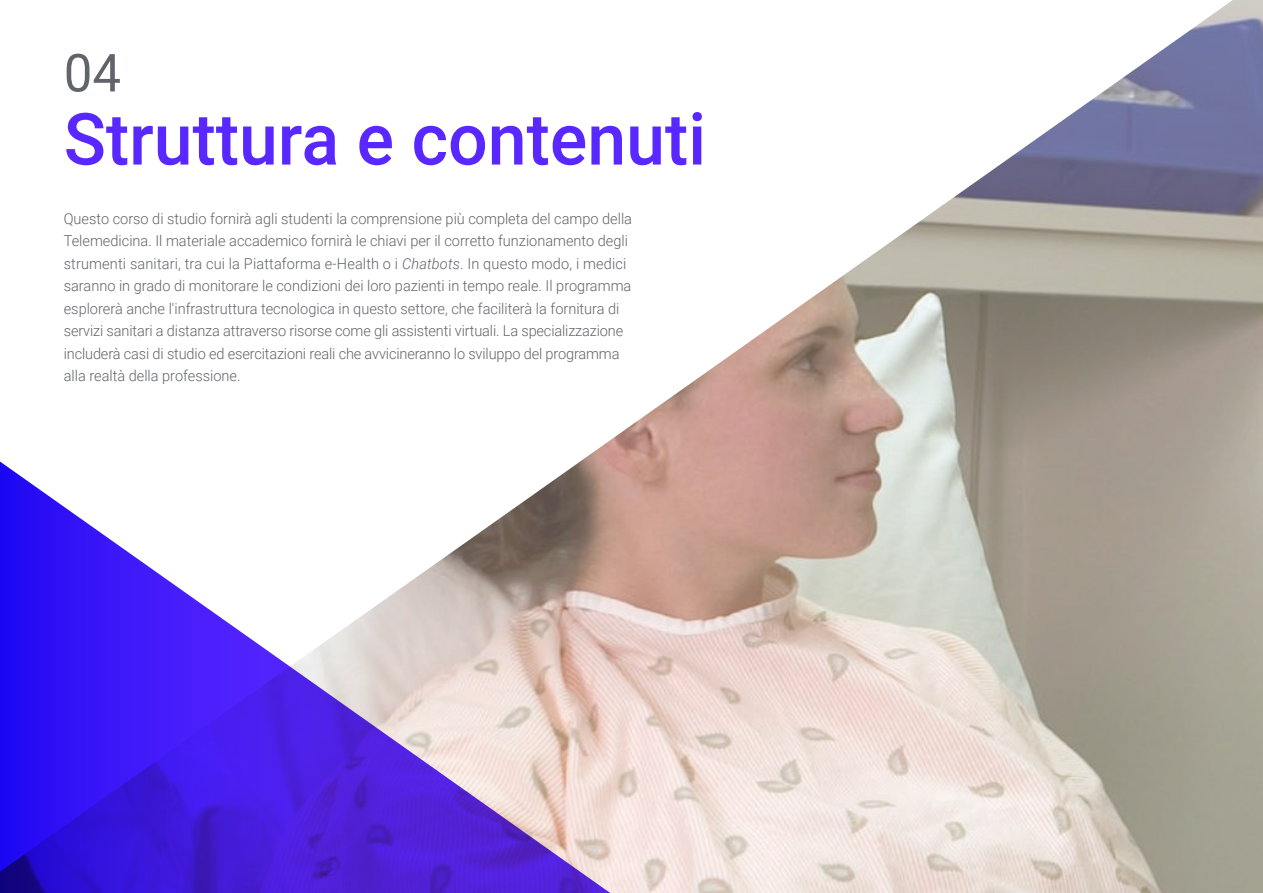
<style>
.page{position:relative;width:1263px;height:893px;background:#fff}
.page>*{position:absolute;margin:0;border:0;box-sizing:border-box;transform-origin:0 0}
.t1{font:500 72px "Roboto";color:#5927ff}
.t2{font:52.5px "Roboto";color:#61646a}
.t3{font:300 15px/22.5px "Roboto";color:#61646a}
.s1{font-style:italic}
</style>
<div class="page">
<img style="left:602px;top:0;width:661px;height:893px">
<svg style="left:0;top:446px;width:640px;height:447px"></svg>
<h2 class="t2" style="left:64px;top:36px;width:59px">04</h2>
<h1 class="t1" style="left:64px;top:89px;width:644px">Struttura e contenuti</h1>
<p class="t3" style="left:64px;top:207px;width:570px">Questo corso di studio fornirà agli studenti la comprensione più completa del campo della Telemedicina. Il materiale accademico fornirà le chiavi per il corretto funzionamento degli strumenti sanitari, tra cui la Piattaforma e-Health o i <span class="s1">Chatbots</span>. In questo modo, i medici saranno in grado di monitorare le condizioni dei loro pazienti in tempo reale. Il programma esplorerà anche l'infrastruttura tecnologica in questo settore, che faciliterà la fornitura di servizi sanitari a distanza attraverso risorse come gli assistenti virtuali. La specializzazione includerà casi di studio ed esercitazioni reali che avvicineranno lo sviluppo del programma alla realtà della professione.</p>
</div>
